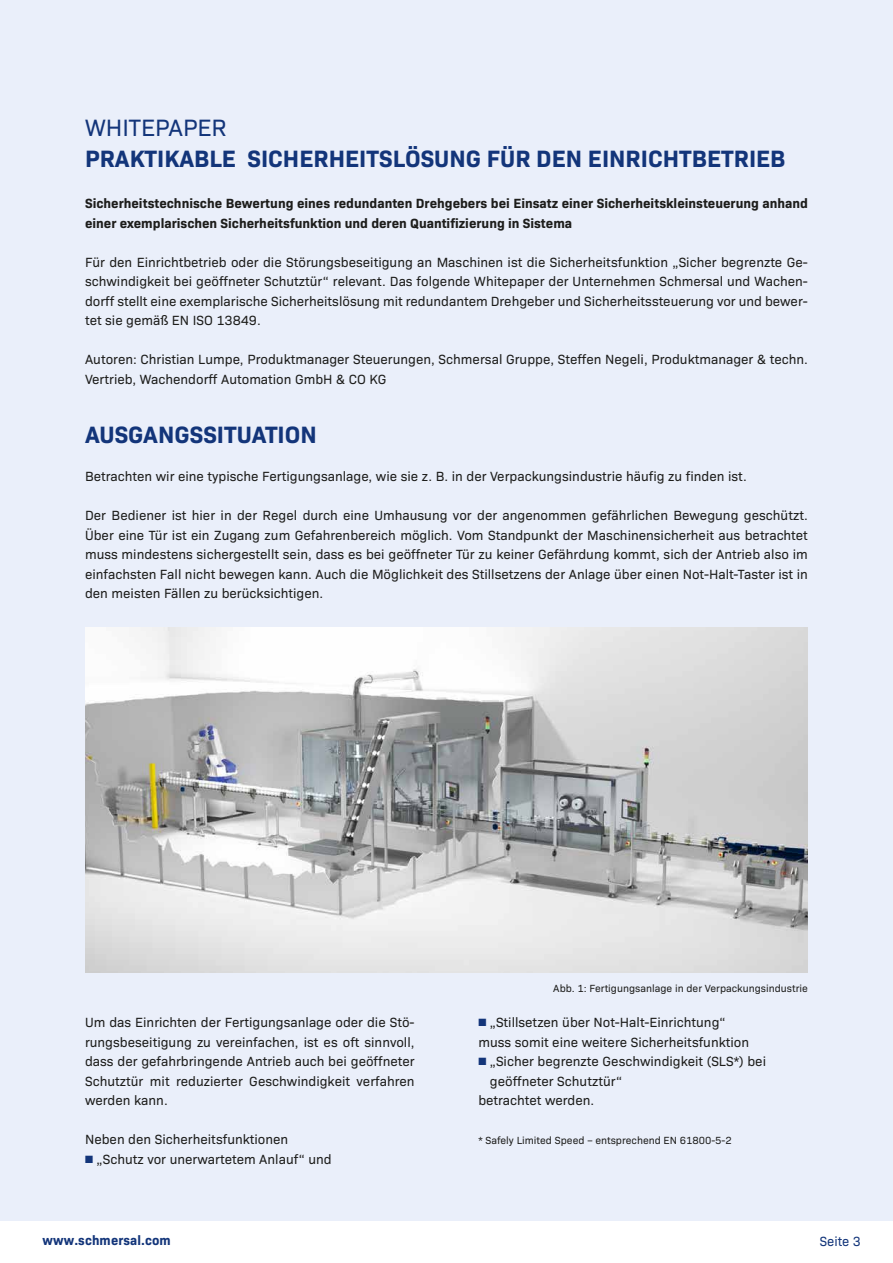
<style>
.page{position:relative;width:893px;height:1263px;background:#fff}
.page>*{position:absolute;margin:0;border:0;box-sizing:border-box;transform-origin:0 0}
.t1{font:700 24px "Bio Sans";color:#13357a}
.t2{font:24px "Bio Sans";color:#13357a}
.t3{font:13.5px/19.5px "Bio Sans";color:#1d1d1b;text-align:justify}
.t4{font:700 13.5px/19.5px "Bio Sans";color:#1d1d1b}
.t5{font:700 13.5px "Bio Sans";letter-spacing:.01em;color:#13357a}
.t6{font:13.5px "Bio Sans";color:#13357a}
.t7{font:10.5px "Bio Sans";color:#1d1d1b}
.s1{color:#13357a}
</style>
<div class="page">
<div style="left:0;top:0;width:893px;height:1220px;background:#eaeffa"></div>
<img style="left:85px;top:627px;width:723px;height:346px">
<h1 class="t2" style="left:85px;top:110px;width:143px">WHITEPAPER</h1>
<h1 class="t1" style="left:85px;top:141px;width:702px">PRAKTIKABLE SICHERHEITSLÖSUNG FÜR DEN EINRICHTBETRIEB</h1>
<p class="t4" style="left:85px;top:192px;width:724px">Sicherheitstechnische Bewertung eines redundanten Drehgebers bei Einsatz einer Sicherheitskleinsteuerung anhand einer exemplarischen Sicherheitsfunktion und deren Quantifizierung in Sistema</p>
<p class="t3" style="left:85px;top:251px;width:724px">Für den Einrichtbetrieb oder die Störungsbeseitigung an Maschinen ist die Sicherheitsfunktion „Sicher begrenzte Ge&shy;schwindigkeit bei geöffneter Schutztür“ relevant. Das folgende Whitepaper der Unternehmen Schmersal und Wachen&shy;dorff stellt eine exemplarische Sicherheitslösung mit redundantem Drehgeber und Sicherheitssteuerung vor und bewer&shy;tet sie gemäß EN ISO 13849.</p>
<p class="t3" style="left:85px;top:349px;width:724px">Autoren: Christian Lumpe, Produktmanager Steuerungen, Schmersal Gruppe, Steffen Negeli, Produktmanager &amp; techn.<br>Vertrieb, Wachendorff Automation GmbH &amp; CO KG</p>
<h1 class="t1" style="left:85px;top:416px;width:233px">AUSGANGSSITUATION</h1>
<p class="t3" style="left:85px;top:466px;width:663px">Betrachten wir eine typische Fertigungsanlage, wie sie z. B. in der Verpackungsindustrie häufig zu finden ist.</p>
<p class="t3" style="left:85px;top:505px;width:724px">Der Bediener ist hier in der Regel durch eine Umhausung vor der angenommen gefährlichen Bewegung geschützt.<br>Über eine Tür ist ein Zugang zum Gefahrenbereich möglich. Vom Standpunkt der Maschinensicherheit aus betrachtet muss mindestens sichergestellt sein, dass es bei geöffneter Tür zu keiner Gefährdung kommt, sich der Antrieb also im einfachsten Fall nicht bewegen kann. Auch die Möglichkeit des Stillsetzens der Anlage über einen Not-Halt-Taster ist in den meisten Fällen zu berücksichtigen.</p>
<p class="t3" style="left:85px;top:1012px;width:331px">Um das Einrichten der Fertigungsanlage oder die Stö&shy;rungsbeseitigung zu vereinfachen, ist es oft sinnvoll, dass der gefahrbringende Antrieb auch bei geöffneter Schutztür mit reduzierter Geschwindigkeit verfahren werden kann.</p>
<p class="t3" style="left:85px;top:1129px;width:205px">Neben den Sicherheitsfunktionen</p>
<p class="t3" style="left:85px;top:1148px;width:248px"><span class="s1">■</span> „Schutz vor unerwartetem Anlauf“ und</p>
<p class="t7" style="left:553px;top:981px;width:256px">Abb. 1: Fertigungsanlage in der Verpackungsindustrie</p>
<p class="t3" style="left:478px;top:1012px;width:272px"><span class="s1">■</span> „Stillsetzen über Not-Halt-Einrichtung“ muss somit eine weitere Sicherheitsfunktion</p>
<p class="t3" style="left:478px;top:1051px;width:289px"><span class="s1">■</span> „Sicher begrenzte Geschwindigkeit (SLS*) bei</p>
<p class="t3" style="left:490px;top:1070px;width:134px">geöffneter Schutztür“</p>
<p class="t3" style="left:478px;top:1090px;width:117px">betrachtet werden.</p>
<p class="t7" style="left:478px;top:1133px;width:255px">* Safely Limited Speed – entsprechend EN 61800-5-2</p>
<p class="t5" style="left:43px;top:1230px;width:130px">www.schmersal.com</p>
<p class="t6" style="left:820px;top:1231px;width:43px">Seite 3</p>
</div>
